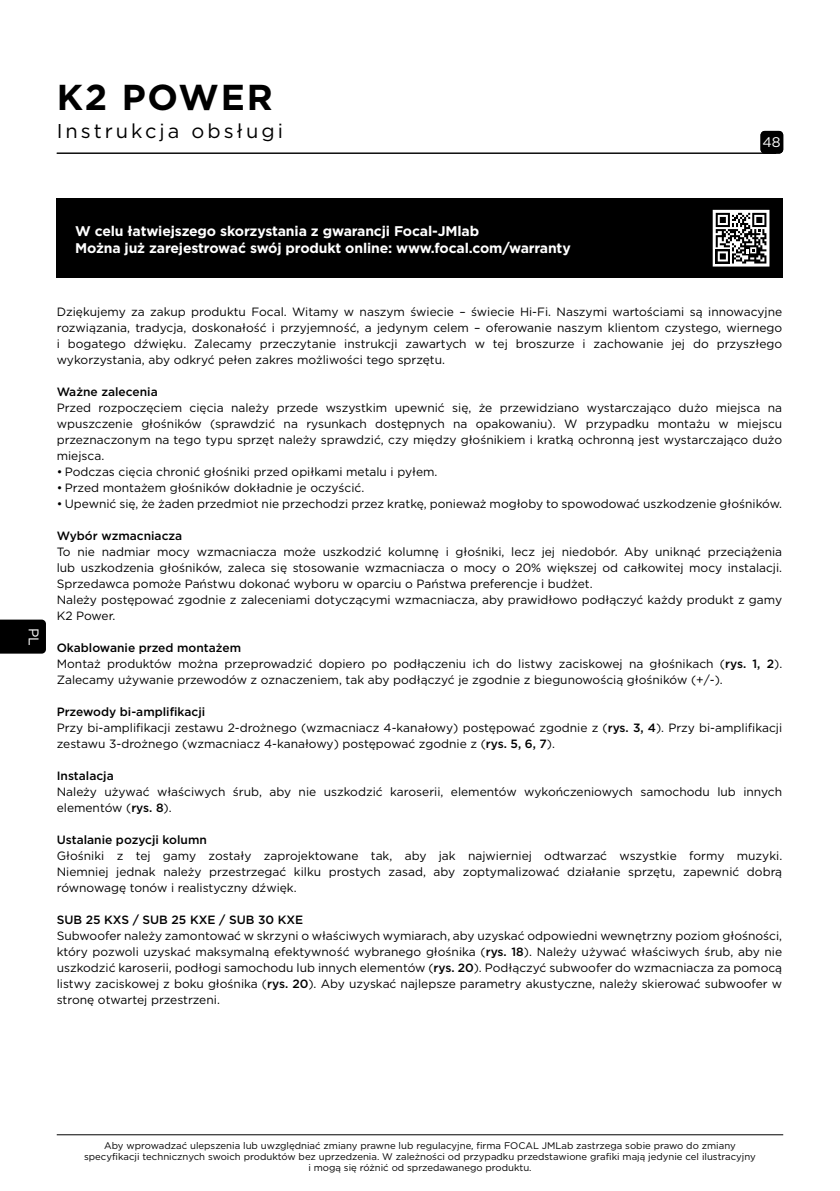
<style>
.page{position:relative;width:840px;height:1191px;background:#fff}
.page>*{position:absolute;margin:0;border:0;box-sizing:border-box;transform-origin:0 0}
.t1{font:700 36px "Gotham";letter-spacing:.05em;color:#000}
.t2{font:20px "Gotham";letter-spacing:.15em;color:#000}
.t3{font:700 14px/16.8px "Gotham";letter-spacing:-.01em;color:#fff}
.t4{font:14px "Gotham";color:#fff}
.t5{font:12px/16px "Gotham";color:#000;text-align:justify}
.t6{font:500 12px "Gotham";color:#000}
.t7{font:9.6px/11.2px "Gotham";color:#000;text-align:center}
.s1{font-weight:500}
</style>
<div class="page">
<div style="left:0;top:619px;width:46px;height:34px;background:#000"></div>
<div style="left:760px;top:131px;width:22px;height:23px;background:#000;border-radius:4px"></div>
<hr style="left:57px;top:153px;width:718px;height:1px;background:#000">
<hr style="left:57px;top:1134px;width:725px;height:1px;background:#000">
<div style="left:57px;top:198px;width:725px;height:80px;background:#000"></div>
<svg style="left:715px;top:213px;width:51px;height:50px"></svg>
<div style="left:712px;top:210px;width:57px;height:56px;border:2px solid #fff"></div>
<h1 class="t1" style="left:57px;top:81px;width:217px">K2 POWER</h1>
<h2 class="t2" style="left:57px;top:120px;width:228px">Instrukcja obsługi</h2>
<p class="t4" style="left:762px;top:135px;width:20px">48</p>
<p class="t3" style="left:75px;top:223px;width:497px">W celu łatwiejszego skorzystania z gwarancji Focal-JMlab<br>Można już zarejestrować swój produkt online: www.focal.com/warranty</p>
<p class="t4" style="left:40px;top:627px;width:19px;rotate:90deg">PL</p>
<p class="t5" style="left:57px;top:304px;width:726px">Dziękujemy za zakup produktu Focal. Witamy w naszym świecie – świecie Hi-Fi. Naszymi wartościami są innowacyjne rozwiązania, tradycja, doskonałość i przyjemność, a jedynym celem – oferowanie naszym klientom czystego, wiernego i bogatego dźwięku. Zalecamy przeczytanie instrukcji zawartych w tej broszurze i zachowanie jej do przyszłego wykorzystania, aby odkryć pełen zakres możliwości tego sprzętu.</p>
<p class="t6" style="left:57px;top:385px;width:102px">Ważne zalecenia</p>
<p class="t5" style="left:57px;top:400px;width:726px">Przed rozpoczęciem cięcia należy przede wszystkim upewnić się, że przewidziano wystarczająco dużo miejsca na wpuszczenie głośników (sprawdzić na rysunkach dostępnych na opakowaniu). W przypadku montażu w miejscu przeznaczonym na tego typu sprzęt należy sprawdzić, czy między głośnikiem i kratką ochronną jest wystarczająco dużo miejsca.</p>
<p class="t5" style="left:57px;top:464px;width:382px">• Podczas cięcia chronić głośniki przed opiłkami metalu i pyłem.</p>
<p class="t5" style="left:57px;top:480px;width:309px">• Przed montażem głośników dokładnie je oczyścić.</p>
<p class="t5" style="left:57px;top:496px;width:726px">• Upewnić się, że żaden przedmiot nie przechodzi przez kratkę, ponieważ mogłoby to spowodować uszkodzenie głośników.</p>
<p class="t6" style="left:57px;top:529px;width:127px">Wybór wzmacniacza</p>
<p class="t5" style="left:57px;top:544px;width:726px;text-align:left">To nie nadmiar mocy wzmacniacza może uszkodzić kolumnę i głośniki, lecz jej niedobór. Aby uniknąć przeciążenia lub uszkodzenia głośników, zaleca się stosowanie wzmacniacza o mocy o 20% większej od całkowitej mocy instalacji.<br>Sprzedawca pomoże Państwu dokonać wyboru w oparciu o Państwa preferencje i budżet.<br>Należy postępować zgodnie z zaleceniami dotyczącymi wzmacniacza, aby prawidłowo podłączyć każdy produkt z gamy K2 Power.</p>
<p class="t5" style="left:57px;top:640px;width:726px;text-align:left"><span class="s1">Okablowanie przed montażem<br></span>Montaż produktów można przeprowadzić dopiero po podłączeniu ich do listwy zaciskowej na głośnikach (<span class="s1">rys. 1, 2</span>).<br>Zalecamy używanie przewodów z oznaczeniem, tak aby podłączyć je zgodnie z biegunowością głośników (+/-).</p>
<p class="t5" style="left:57px;top:704px;width:726px;text-align:left"><span class="s1">Przewody bi-amplifikacji<br></span>Przy bi-amplifikacji zestawu 2-drożnego (wzmacniacz 4-kanałowy) postępować zgodnie z (<span class="s1">rys. 3, 4</span>). Przy bi-amplifikacji zestawu 3-drożnego (wzmacniacz 4-kanałowy) postępować zgodnie z (<span class="s1">rys. 5, 6, 7</span>).</p>
<p class="t6" style="left:57px;top:769px;width:58px">Instalacja</p>
<p class="t5" style="left:57px;top:784px;width:726px">Należy używać właściwych śrub, aby nie uszkodzić karoserii, elementów wykończeniowych samochodu lub innych elementów (<span class="s1">rys. 8</span>).</p>
<p class="t6" style="left:57px;top:833px;width:151px">Ustalanie pozycji kolumn</p>
<p class="t5" style="left:57px;top:848px;width:726px">Głośniki z tej gamy zostały zaprojektowane tak, aby jak najwierniej odtwarzać wszystkie formy muzyki.<br>Niemniej jednak należy przestrzegać kilku prostych zasad, aby zoptymalizować działanie sprzętu, zapewnić dobrą równowagę tonów i realistyczny dźwięk.</p>
<p class="t6" style="left:57px;top:913px;width:248px">SUB 25 KXS / SUB 25 KXE / SUB 30 KXE</p>
<p class="t5" style="left:57px;top:928px;width:726px">Subwoofer należy zamontować w skrzyni o właściwych wymiarach, aby uzyskać odpowiedni wewnętrzny poziom głośności, który pozwoli uzyskać maksymalną efektywność wybranego głośnika (<span class="s1">rys. 18</span>). Należy używać właściwych śrub, aby nie uszkodzić karoserii, podłogi samochodu lub innych elementów (<span class="s1">rys. 20</span>). Podłączyć subwoofer do wzmacniacza za pomocą listwy zaciskowej z boku głośnika (<span class="s1">rys. 20</span>). Aby uzyskać najlepsze parametry akustyczne, należy skierować subwoofer w stronę otwartej przestrzeni.</p>
<p class="t7" style="left:84px;top:1139px;width:673px">Aby wprowadzać ulepszenia lub uwzględniać zmiany prawne lub regulacyjne, firma FOCAL JMLab zastrzega sobie prawo do zmiany specyfikacji technicznych swoich produktów bez uprzedzenia. W zależności od przypadku przedstawione grafiki mają jedynie cel ilustracyjny i mogą się różnić od sprzedawanego produktu.</p>
</div>
